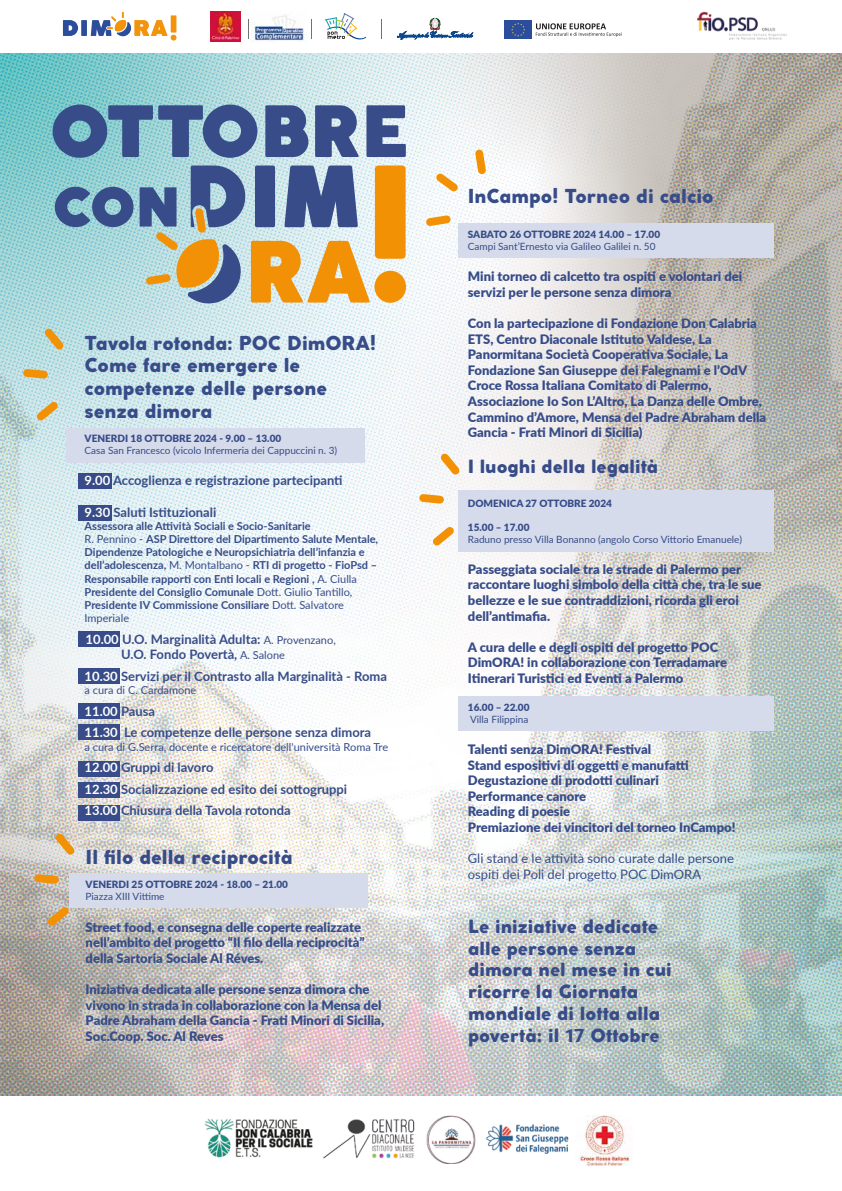
<style>
.page{position:relative;width:842px;height:1191px;background:#fff}
.page>*{position:absolute;margin:0;border:0;box-sizing:border-box;transform-origin:0 0}
.t1{font:800 19px/22.8px "Coco Gothic";color:#374c88}
.t2{font:800 18.1px/21.8px "Coco Gothic";color:#374c88}
.t3{font:800 18px "Coco Gothic";color:#374c88}
.t4{font:900 13px/15.6px "Lato";color:#374c88}
.t5{font:700 13px/21.6px "Lato";color:#374c88}
.t6{font:13px/15.6px "Lato";color:#374c88}
.t7{font:700 11px/13.2px "Lato";color:#374c88}
.t8{font:11px "Lato";color:#374c88}
.t9{font:10px "Lato";color:#374c88}
.t10{font:900 10px "Lato";color:#374c88}
.s1{color:#fff}
.s2{font-weight:400}
.s3{font-weight:400;font-size:11px}
.s4{font-family:"Roboto";font-weight:900}
</style>
<div class="page">
<img style="left:0;top:53px;width:842px;height:1043px">
<svg style="left:53px;top:105px;width:204px;height:53px;background:#6084a8"></svg>
<svg style="left:265px;top:105px;width:43px;height:52px;background:#4c6296"></svg>
<svg style="left:315px;top:105px;width:44px;height:52px;background:#576b9c"></svg>
<svg style="left:366px;top:105px;width:40px;height:52px;background:#5e71a0"></svg>
<svg style="left:251px;top:165px;width:155px;height:138px;background:#bfa37b"></svg>
<svg style="left:55px;top:187px;width:79px;height:40px;background:#5c7fa5"></svg>
<svg style="left:140px;top:165px;width:105px;height:140px;background:#95a1a4"></svg>
<img style="left:204px;top:1115px;width:365px;height:48px">
<img style="left:575px;top:1115px;width:57px;height:50px">
<img style="left:697px;top:11px;width:89px;height:29px">
<img style="left:211px;top:11px;width:30px;height:30px">
<svg style="left:325px;top:13px;width:41px;height:27px"></svg>
<svg style="left:311px;top:20px;width:1px;height:19px"></svg>
<svg style="left:248px;top:19px;width:1px;height:19px"></svg>
<svg style="left:397px;top:18px;width:76px;height:22px"></svg>
<div style="left:504px;top:20px;width:28px;height:19px;background:#2b4d9c"></div>
<svg style="left:511px;top:23px;width:14px;height:14px"></svg>
<svg style="left:536px;top:23px;width:86px;height:14px"></svg>
<img style="left:251px;top:15px;width:54px;height:27px">
<svg style="left:63px;top:20px;width:15px;height:16px"></svg>
<div style="left:81px;top:20px;width:6px;height:16px;background:#2b4d9c"></div>
<svg style="left:91px;top:12px;width:86px;height:29px"></svg>
<div style="left:79px;top:473px;width:33px;height:15px;background:#374c88"></div>
<div style="left:79px;top:505px;width:33px;height:15px;background:#374c88"></div>
<div style="left:79px;top:631px;width:41px;height:15px;background:#374c88"></div>
<div style="left:79px;top:668px;width:41px;height:15px;background:#374c88"></div>
<div style="left:79px;top:703px;width:41px;height:15px;background:#374c88"></div>
<div style="left:79px;top:724px;width:41px;height:15px;background:#374c88"></div>
<div style="left:79px;top:761px;width:41px;height:15px;background:#374c88"></div>
<div style="left:79px;top:782px;width:41px;height:15px;background:#374c88"></div>
<div style="left:79px;top:805px;width:41px;height:15px;background:#374c88"></div>
<div style="left:70px;top:873px;width:298px;height:34px;background:#d5dbeb"></div>
<div style="left:67px;top:428px;width:298px;height:34px;background:#d5dbeb"></div>
<div style="left:458px;top:223px;width:315px;height:34px;background:#d5dbeb"></div>
<div style="left:458px;top:490px;width:315px;height:61px;background:#d5dbeb"></div>
<div style="left:458px;top:696px;width:315px;height:34px;background:#d5dbeb"></div>
<svg style="left:23px;top:328px;width:41px;height:93px;background:#c4d4c3"></svg>
<img style="left:34px;top:833px;width:41px;height:93px">
<svg style="left:419px;top:453px;width:41px;height:93px"></svg>
<svg style="left:426px;top:149px;width:60px;height:77px"></svg>
<h1 class="t1" style="left:85px;top:331px;width:293px">Tavola rotonda: POC DimORA!<br>Come fare emergere le competenze delle persone senza dimora</h1>
<p class="t10" style="left:85px;top:431px;width:198px">VENERDI 18 OTTOBRE 2024 - 9.00 – 13.00</p>
<p class="t9" style="left:85px;top:443px;width:254px">Casa San Francesco (vicolo Infermeria dei Cappuccini n. 3)</p>
<p class="t5" style="left:85px;top:469px;width:260px"><span class="s1">9.00</span> Accoglienza e registrazione partecipanti</p>
<p class="t5" style="left:85px;top:500px;width:133px"><span class="s1">9.30</span> Saluti Istituzionali</p>
<p class="t7" style="left:85px;top:518px;width:295px">Assessora alle Attività Sociali e Socio-Sanitarie<br><span class="s2">R. Pennino -</span> ASP Direttore del Dipartimento Salute Mentale, Dipendenze Patologiche e Neuropsichiatria dell’infanzia e dell’adolescenza, <span class="s2">M. Montalbano -</span> RTI di progetto - FioPsd – Responsabile rapporti con Enti locali e Regioni , <span class="s2">A. Ciulla </span>Presidente del Consiglio Comunale <span class="s2">Dott. Giulio Tantillo, </span>Presidente IV Commissione Consiliare <span class="s2">Dott. Salvatore Imperiale</span></p>
<p class="t5" style="left:121px;top:630px;width:216px;line-height:15.6px;text-indent:-36px"><span class="s1">10.00</span> U.O. Marginalità Adulta: <span class="s3">A. Provenzano,<br></span>U.O. Fondo Povertà, <span class="s3">A. Salone</span></p>
<p class="t5" style="left:85px;top:665px;width:304px"><span class="s1">10.30</span> Servizi per il Contrasto alla Marginalità - Roma</p>
<p class="t8" style="left:85px;top:682px;width:113px">a cura di C. Cardamone</p>
<p class="t5" style="left:85px;top:699px;width:288px"><span class="s1">11.00</span> Pausa<br><span class="s1">11.30</span> Le competenze delle persone senza dimora</p>
<p class="t8" style="left:85px;top:738px;width:305px">a cura di G.Serra, docente e ricercatore dell'università Roma Tre</p>
<p class="t5" style="left:85px;top:756px;width:264px"><span class="s1">12.00</span> Gruppi di lavoro<br><span class="s1">12.30</span> Socializzazione ed esito dei sottogruppi<br><span class="s1">13.00</span> Chiusura della Tavola rotonda</p>
<h1 class="t1" style="left:86px;top:846px;width:209px">Il filo della reciprocità</h1>
<p class="t10" style="left:86px;top:877px;width:204px">VENERDI 25 OTTOBRE 2024 - 18.00 – 21.00</p>
<p class="t9" style="left:86px;top:889px;width:80px">Piazza XIII Vittime</p>
<p class="t4" style="left:86px;top:918px;width:281px">Street food, e consegna delle coperte realizzate nell’ambito del progetto “Il filo della reciprocità” della Sartoria Sociale Al Réves.</p>
<p class="t4" style="left:86px;top:981px;width:300px">Iniziativa dedicata alle persone senza dimora che vivono in strada in collaborazione con la Mensa del Padre Abraham della Gancia - Frati Minori di Sicilia, Soc.Coop. Soc. Al Reves</p>
<h1 class="t1" style="left:468px;top:185px;width:247px">InCampo! Torneo di calcio</h1>
<p class="t10" style="left:468px;top:227px;width:194px">SABATO 26 OTTOBRE 2024 14.00 – 17.00</p>
<p class="t9" style="left:468px;top:239px;width:189px">Campi Sant’Ernesto via Galileo Galilei n. 50</p>
<p class="t4" style="left:468px;top:268px;width:276px">Mini torneo di calcetto tra ospiti e volontari dei servizi per le persone senza dimora</p>
<p class="t4" style="left:468px;top:315px;width:300px">Con la partecipazione di Fondazione Don Calabria ETS, Centro Diaconale Istituto Valdese, La Panormitana Società Cooperativa Sociale, La Fondazione San Giuseppe dei Falegnami e l’OdV Croce Rossa Italiana Comitato di Palermo, Associazione Io Son L’Altro, La Danza delle Ombre, Cammino d’Amore, Mensa del Padre Abraham della Gancia - Frati Minori di Sicilia)</p>
<h3 class="t3" style="left:468px;top:453px;width:192px">I luoghi della legalità</h3>
<p class="t10" style="left:468px;top:495px;width:146px">DOMENICA 27 OTTOBRE 2024</p>
<p class="t10" style="left:468px;top:519px;width:63px">15.00 – 17.00</p>
<p class="t9" style="left:468px;top:532px;width:276px">Raduno presso Villa Bonanno (angolo Corso Vittorio Emanuele)</p>
<p class="t4" style="left:468px;top:561px;width:295px">Passeggiata sociale tra le strade di Palermo per raccontare luoghi simbolo della città che, tra le sue bellezze e le sue contraddizioni, ricorda gli eroi dell’antimafia.</p>
<p class="t4" style="left:468px;top:639px;width:261px">A cura delle e degli ospiti del progetto POC<br>DimORA! in collaborazione con Terradamare<br>Itinerari Turistici ed Eventi a Palermo</p>
<p class="t10" style="left:468px;top:699px;width:63px">16.00 – 22.00</p>
<p class="t9" style="left:470px;top:712px;width:60px">Villa Filippina</p>
<p class="t4" style="left:468px;top:741px;width:269px">Talenti senza DimORA! Festival<br>Stand espositivi di oggetti e manufatti<br>Degustazione di prodotti culinari<br>Performance canore<br>Reading di poesie<br>Premiazione dei vincitori del torneo InCampo!</p>
<p class="t6" style="left:468px;top:850px;width:267px">Gli stand e le attività sono curate dalle persone ospiti dei Poli del progetto POC DimORA</p>
<h2 class="t2" style="left:468px;top:915px;width:205px">Le iniziative dedicate alle persone senza dimora nel mese in cui ricorre la Giornata mondiale di lotta alla povertà: il <span class="s4">17</span> Ottobre</h2>
</div>
